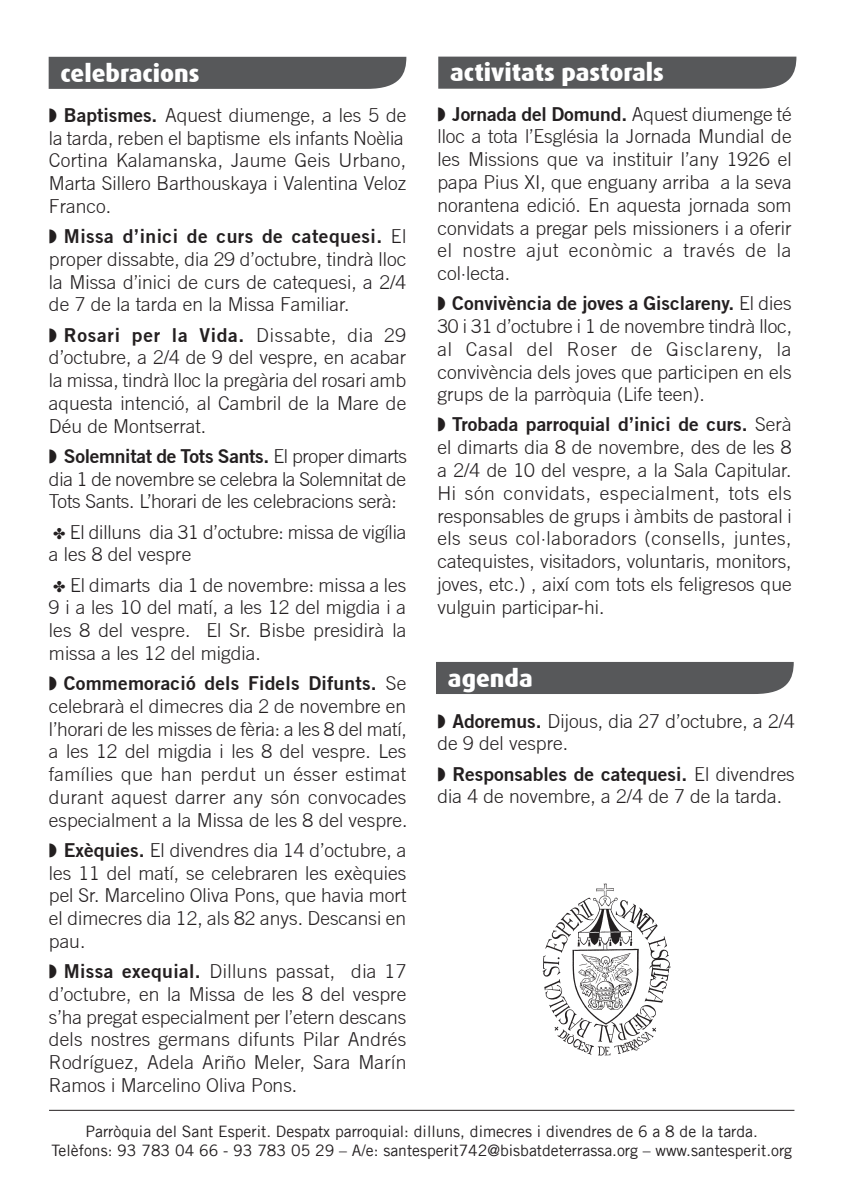
<style>
.page{position:relative;width:844px;height:1191px;background:#fff}
.page>*{position:absolute;margin:0;border:0;box-sizing:border-box;transform-origin:0 0}
.t1{font:800 24.5px "Dax";color:#fff}
.t2{font:300 19.25px/22.8px "Trade Gothic";color:#231f20;text-align:justify}
.t3{font:15.75px/19.2px "Trade Gothic LT";color:#231f20;text-align:center}
.s1{font-family:"Trade Gothic No.2";font-weight:700}
</style>
<div class="page">
<div style="left:49px;top:57px;width:357px;height:32px;background:#57585a"></div>
<hr style="left:49px;top:1110px;width:745px;height:1px;background:#231f20">
<div style="left:438px;top:57px;width:358px;height:32px;background:#57585a"></div>
<div style="left:436px;top:662px;width:357px;height:32px;background:#57585a"></div>
<img style="left:542px;top:883px;width:129px;height:173px">
<p class="t1" style="left:61px;top:59px;width:141px">celebracions</p>
<p class="t2" style="left:49px;top:104px;width:359px;text-align:left">◗ <span class="s1">Baptismes.</span> Aquest diumenge, a les 5 de la tarda, reben el baptisme els infants Noèlia Cortina Kalamanska, Jaume Geis Urbano, Marta Sillero Barthouskaya i Valentina Veloz Franco.</p>
<p class="t2" style="left:49px;top:225px;width:359px">◗ <span class="s1">Missa d’inici de curs de catequesi.</span> El proper dissabte, dia 29 d’octubre, tindrà lloc la Missa d’inici de curs de catequesi, a 2/4 de 7 de la tarda en la Missa Familiar.</p>
<p class="t2" style="left:49px;top:323px;width:359px">◗ <span class="s1">Rosari per la Vida.</span> Dissabte, dia 29 d’octubre, a 2/4 de 9 del vespre, en acabar la missa, tindrà lloc la pregària del rosari amb aquesta intenció, al Cambril de la Mare de Déu de Montserrat.</p>
<p class="t2" style="left:49px;top:444px;width:359px">◗ <span class="s1">Solemnitat de Tots Sants.</span> El proper dimarts dia 1 de novembre se celebra la Solemnitat de Tots Sants. L’horari de les celebracions serà:</p>
<p class="t2" style="left:49px;top:520px;width:359px">✤ El dilluns dia 31 d’octubre: missa de vigília a les 8 del vespre</p>
<p class="t2" style="left:49px;top:573px;width:359px">✤ El dimarts dia 1 de novembre: missa a les 9 i a les 10 del matí, a les 12 del migdia i a les 8 del vespre. El Sr. Bisbe presidirà la missa a les 12 del migdia.</p>
<p class="t2" style="left:49px;top:671px;width:360px">◗ <span class="s1">Commemoració dels Fidels Difunts.</span> Se celebrarà el dimecres dia 2 de novembre en l’horari de les misses de fèria: a les 8 del matí, a les 12 del migdia i les 8 del vespre. Les famílies que han perdut un ésser estimat durant aquest darrer any són convocades especialment a la Missa de les 8 del vespre.</p>
<p class="t2" style="left:49px;top:838px;width:359px">◗ <span class="s1">Exèquies.</span> El divendres dia 14 d’octubre, a les 11 del matí, se celebraren les exèquies pel Sr. Marcelino Oliva Pons, que havia mort el dimecres dia 12, als 82 anys. Descansi en pau.</p>
<p class="t2" style="left:49px;top:959px;width:359px">◗ <span class="s1">Missa exequial.</span> Dilluns passat, dia 17 d’octubre, en la Missa de les 8 del vespre s’ha pregat especialment per l’etern descans dels nostres germans difunts Pilar Andrés Rodríguez, Adela Ariño Meler, Sara Marín Ramos i Marcelino Oliva Pons.</p>
<p class="t1" style="left:450px;top:59px;width:215px">activitats pastorals</p>
<p class="t2" style="left:437px;top:102px;width:356px">◗ <span class="s1">Jornada del Domund.</span> Aquest diumenge té lloc a tota l’Església la Jornada Mundial de les Missions que va instituir l’any 1926 el papa Pius XI, que enguany arriba a la seva norantena edició. En aquesta jornada som convidats a pregar pels missioners i a oferir el nostre ajut econòmic a través de la col·lecta.</p>
<p class="t2" style="left:437px;top:292px;width:356px">◗ <span class="s1">Convivència de joves a Gisclareny.</span> El dies 30 i 31 d’octubre i 1 de novembre tindrà lloc, al Casal del Roser de Gisclareny, la convivència dels joves que participen en els grups de la parròquia (Life teen).</p>
<p class="t2" style="left:437px;top:413px;width:355px">◗ <span class="s1">Trobada parroquial d’inici de curs.</span> Serà el dimarts dia 8 de novembre, des de les 8 a 2/4 de 10 del vespre, a la Sala Capitular.<br>Hi són convidats, especialment, tots els responsables de grups i àmbits de pastoral i els seus col·laboradors (consells, juntes, catequistes, visitadors, voluntaris, monitors, joves, etc.) , així com tots els feligresos que vulguin participar-hi.</p>
<p class="t1" style="left:448px;top:664px;width:86px">agenda</p>
<p class="t2" style="left:437px;top:709px;width:359px">◗ <span class="s1">Adoremus.</span> Dijous, dia 27 d’octubre, a 2/4 de 9 del vespre.</p>
<p class="t2" style="left:437px;top:762px;width:359px">◗ <span class="s1">Responsables de catequesi.</span> El divendres dia 4 de novembre, a 2/4 de 7 de la tarda.</p>
<p class="t3" style="left:51px;top:1121px;width:742px">Parròquia del Sant Esperit. Despatx parroquial: dilluns, dimecres i divendres de 6 a 8 de la tarda.<br>Telèfons: 93 783 04 66 - 93 783 05 29 – A/e: santesperit742@bisbatdeterrassa.org – www.santesperit.org</p>
</div>
